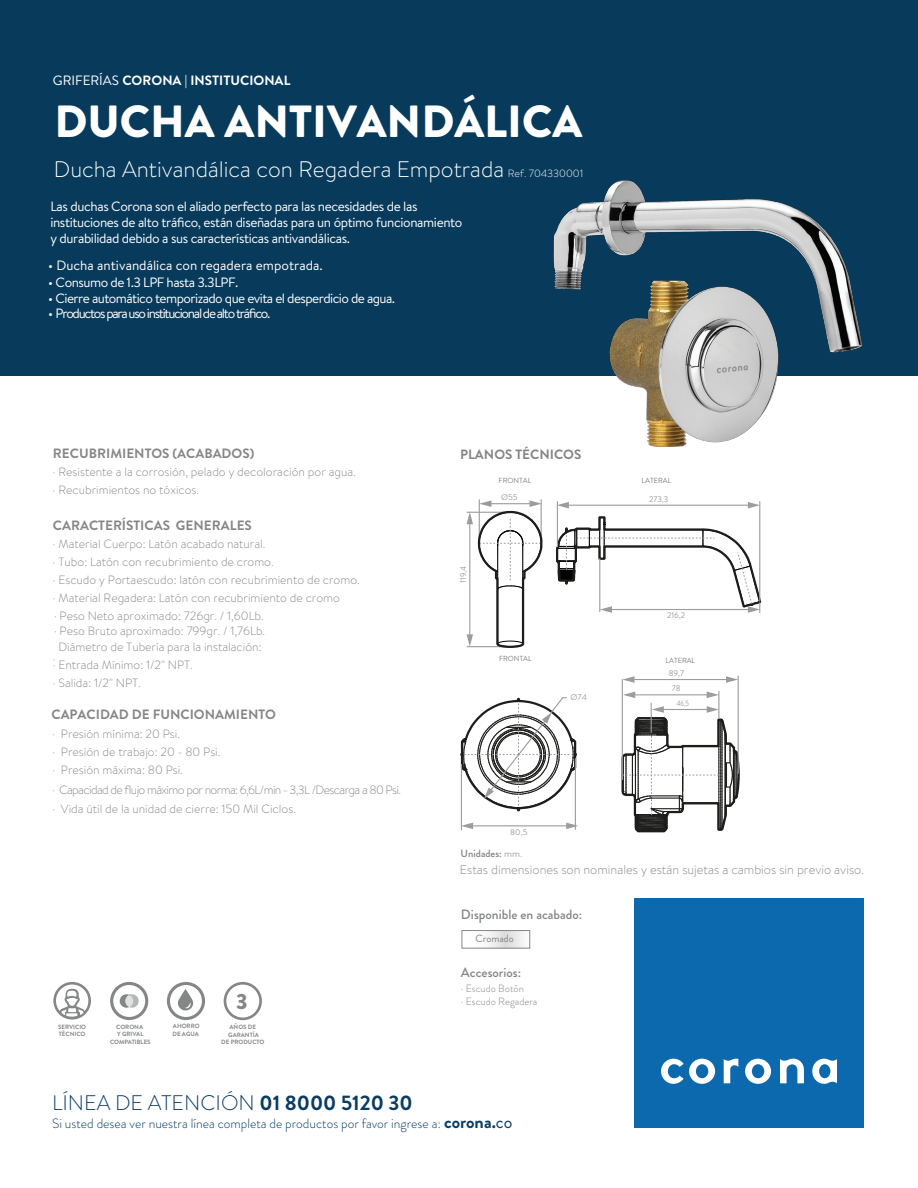
<style>
.page{position:relative;width:918px;height:1188px;background:#fff}
.page>*{position:absolute;margin:0;border:0;box-sizing:border-box;transform-origin:0 0}
.t1{font:900 45px "Brandon Grotesque";color:#fff}
.t2{font:300 22.5px "Brandon Text";color:#fff}
.t3{font:900 22.05px "Brandon Grotesque";color:#858787}
.t4{font:300 21.15px "Brandon Grotesque";color:#0b3d63}
.t5{font:13.5px/16.2px "Brandon Text";letter-spacing:-.03em;color:#fff}
.t6{font:700 13.5px "Brandon Grotesque";color:#868687}
.t7{font:300 13.5px "Brandon Grotesque";color:#0b3d63}
.t8{font:13.5px "Brandon Text";letter-spacing:-.095em;color:#fff}
.t9{font:13.5px "Brandon Text";color:#fff}
.t10{font:500 13.5px "Brandon Grotesque";color:#838485}
.t11{font:700 13.5px "Brandon Text";color:#fff}
.t12{font:700 13.5px "Brandon Grotesque";color:#858586}
.t13{font:300 12.6px "Brandon Text";color:#858686}
.t14{font:300 12px/18px "Brandon Text";color:#868687}
.t15{font:300 12px/19.5px "Brandon Text";letter-spacing:-.05em;color:#868687}
.t16{font:300 10.5px/12.6px "Brandon Grotesque";color:#848587}
.t17{font:500 10.5px "Brandon Grotesque";color:#828383}
.t18{font:10.5px "Brandon Grotesque";color:#828584}
.t19{font:8.25px "Brandon Text";color:#9c9c9d}
.t20{font:7.65px "Brandon Text";color:#9c9c9d;scale:.8 1}
.t21{font:7.35px "Brandon Text";color:#808080}
.t22{font:700 6.15px/7.4px "Brandon Grotesque";color:#858787}
.s1{font-weight:400}
.s2{font-size:10.5px}
.s3{font-weight:300}
.s4{font-weight:700}
.s5{font-weight:700;font-size:18px}
.s6{font-weight:400;font-size:18px}
</style>
<div class="page">
<div style="left:0;top:0;width:918px;height:376px;background:#083b5b"></div>
<div style="left:634px;top:898px;width:230px;height:229px;background:#0d69ad"></div>
<svg style="left:661px;top:1059px;width:54px;height:25px"></svg>
<svg style="left:745px;top:1059px;width:26px;height:25px"></svg>
<svg style="left:780px;top:1059px;width:24px;height:24px"></svg>
<svg style="left:812px;top:1059px;width:25px;height:25px"></svg>
<svg style="left:724px;top:1059px;width:14px;height:24px"></svg>
<svg style="left:53px;top:982px;width:38px;height:38px"></svg>
<svg style="left:224px;top:982px;width:38px;height:38px"></svg>
<svg style="left:167px;top:982px;width:38px;height:38px"></svg>
<svg style="left:110px;top:982px;width:38px;height:38px"></svg>
<svg style="left:488px;top:932px;width:36px;height:14px"></svg>
<div style="left:462px;top:930px;width:68px;height:18px;border:1px solid #838788"></div>
<svg style="left:460px;top:499px;width:302px;height:334px"></svg>
<img style="left:646px;top:392px;width:128px;height:55px">
<img style="left:553px;top:180px;width:310px;height:212px">
<p class="t11" style="left:53px;top:71px;width:239px"><span class="s1">GRIFERÍAS</span> CORONA | INSTITUCIONAL</p>
<h1 class="t1" style="left:54px;top:89px;width:529px">DUCHA ANTIVANDÁLICA</h1>
<h2 class="t2" style="left:54px;top:154px;width:531px">Ducha Antivandálica con Regadera Empotrada <span class="s2">Ref. 704330001</span></h2>
<p class="t5" style="left:50px;top:198px;width:414px">Las duchas Corona son el aliado perfecto para las necesidades de las instituciones de alto tráfico, están diseñadas para un óptimo funcionamiento y durabilidad debido a sus características antivandálicas.</p>
<p class="t9" style="left:48px;top:257px;width:276px">• Ducha antivandálica con regadera empotrada.</p>
<p class="t5" style="left:48px;top:273px;width:192px">• Consumo de 1.3 LPF hasta 3.3LPF.</p>
<p class="t5" style="left:48px;top:290px;width:348px">• Cierre automático temporizado que evita el desperdicio de agua.</p>
<p class="t8" style="left:48px;top:305px;width:224px">• Productos para uso institucionalde alto tráfico.</p>
<p class="t6" style="left:53px;top:444px;width:203px">RECUBRIMIENTOS (ACABADOS)</p>
<p class="t14" style="left:53px;top:463px;width:304px">· Resistente a la corrosión, pelado y decoloración por agua. · Recubrimientos no tóxicos.</p>
<p class="t6" style="left:53px;top:516px;width:200px">CARACTERÍSTICAS GENERALES</p>
<p class="t14" style="left:53px;top:534px;width:308px">· Material Cuerpo: Latón acabado natural.<br>· Tubo: Latón con recubrimiento de cromo.<br>· Escudo y Portaescudo: latón con recubrimiento de cromo. · Material Regadera: Latón con recubrimiento de cromo<br>· Peso Neto aproximado: 726gr. / 1,60Lb.</p>
<p class="t14" style="left:54px;top:621px;width:213px">· Peso Bruto aproximado: 799gr. / 1,76Lb.</p>
<p class="t14" style="left:53px;top:650px;width:4px">·</p>
<p class="t14" style="left:53px;top:638px;width:210px;text-indent:6px">Diámetro de Tubería para la instalación: · Entrada Mínimo: 1/2" NPT.<br>· Salida: 1/2" NPT.</p>
<p class="t6" style="left:51px;top:705px;width:226px">CAPACIDAD DE FUNCIONAMIENTO</p>
<p class="t14" style="left:53px;top:725px;width:169px">· Presión mínima: 20 Psi.<br>· Presión de trabajo: 20 - 80 Psi. · Presión máxima: 80 Psi.</p>
<p class="t15" style="left:53px;top:780px;width:350px">· Capacidad de flujo máximo por norma: 6,6L/min - 3,3L /Descarga a 80 Psi. · Vida útil de la unidad de cierre: 150 Mil Ciclos.</p>
<p class="t22" style="left:58px;top:1023px;width:30px">SERVICIO<br>TÉCNICO</p>
<p class="t22" style="left:110px;top:1023px;width:42px;text-align:center">CORONA<br>Y GRIVAL<br>COMPATIBLES</p>
<p class="t22" style="left:172px;top:1023px;width:29px">AHORRO<br>DE AGUA</p>
<h3 class="t3" style="left:236px;top:985px;width:13px">3</h3>
<p class="t22" style="left:221px;top:1023px;width:45px;text-align:center">AÑOS DE<br>GARANTÍA<br>DE PRODUCTO</p>
<p class="t12" style="left:460px;top:445px;width:123px">PLANOS TÉCNICOS</p>
<p class="t21" style="left:499px;top:476px;width:34px">FRONTAL</p>
<p class="t21" style="left:642px;top:475px;width:31px">LATERAL</p>
<p class="t19" style="left:458px;top:583px;width:18px;rotate:-90deg">119,4</p>
<p class="t19" style="left:501px;top:492px;width:18px">Ø55</p>
<p class="t19" style="left:649px;top:493px;width:21px">273,3</p>
<p class="t19" style="left:667px;top:610px;width:20px">216,2</p>
<p class="t21" style="left:499px;top:654px;width:34px">FRONTAL</p>
<p class="t21" style="left:665px;top:655px;width:31px">LATERAL</p>
<p class="t19" style="left:669px;top:668px;width:17px">89,7</p>
<p class="t19" style="left:570px;top:692px;width:18px">Ø74</p>
<p class="t19" style="left:672px;top:683px;width:10px">78</p>
<p class="t20" style="left:677px;top:698px;width:17px">46,5</p>
<p class="t19" style="left:510px;top:826px;width:19px">80,5</p>
<p class="t17" style="left:461px;top:846px;width:63px">Unidades: <span class="s3">mm.</span></p>
<p class="t13" style="left:460px;top:861px;width:406px">Estas dimensiones son nominales y están sujetas a cambios sin previo aviso.</p>
<p class="t10" style="left:461px;top:905px;width:123px">Disponible en acabado:</p>
<p class="t18" style="left:475px;top:931px;width:40px">Cromado</p>
<p class="t10" style="left:461px;top:963px;width:62px">Accesorios:</p>
<p class="t16" style="left:461px;top:982px;width:78px">· Escudo Botón<br>· Escudo Regadera</p>
<h3 class="t4" style="left:52px;top:1088px;width:362px">LÍNEA DE ATENCIÓN <span class="s4">01 8000 5120 30</span></h3>
<p class="t7" style="left:52px;top:1114px;width:462px">Si usted desea ver nuestra línea completa de productos por favor ingrese a: <span class="s5">corona.</span><span class="s6">co</span></p>
</div>
